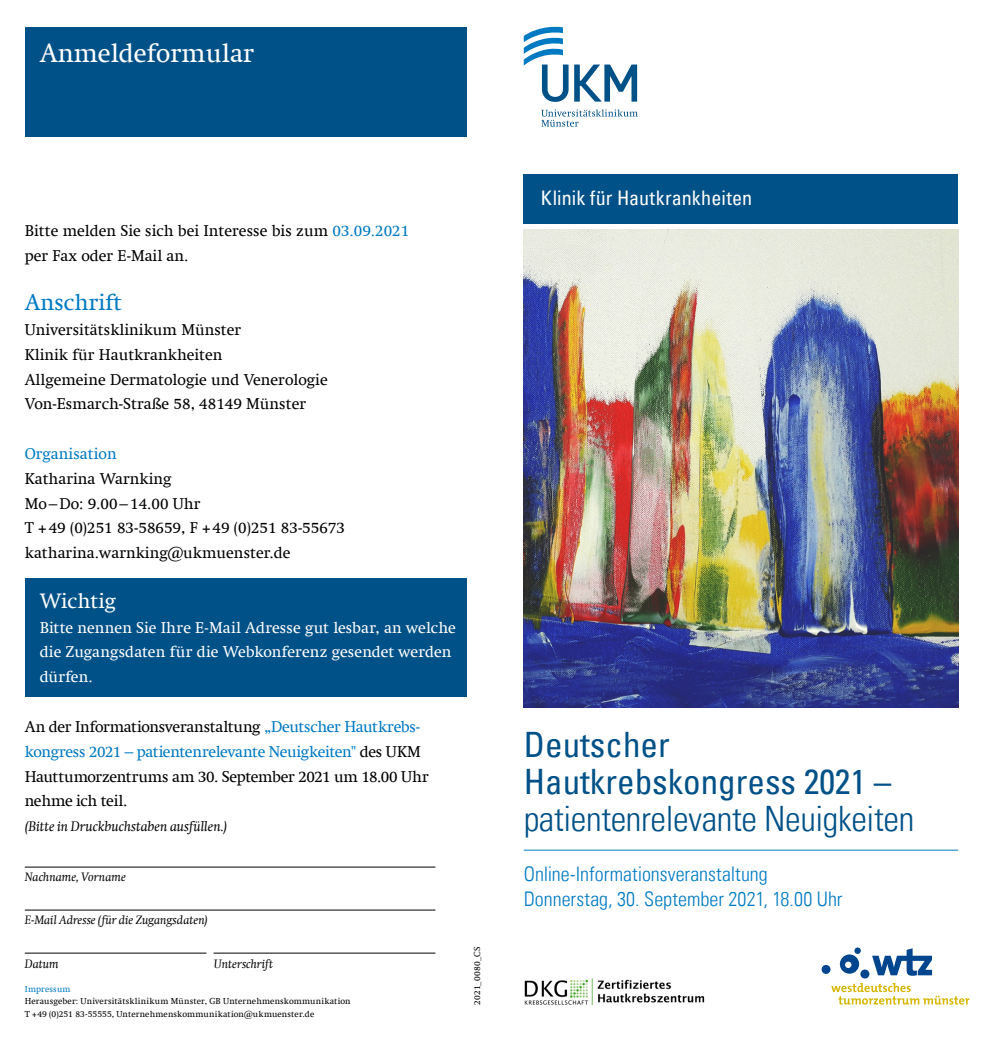
<style>
.page{position:relative;width:983px;height:1042px;background:#fff}
.page>*{position:absolute;margin:0;border:0;box-sizing:border-box;transform-origin:0 0}
.Titel-Headline{font:condensed 35px/37.3px "Univers Com 57";color:#005187}
.Titel-Headline-2{font:35px "Univers Com 47 Light Cond";letter-spacing:-.01em;color:#005187}
.t1{font:26.25px "Swift Com";color:#fff}
.t2{font:22.75px "Swift Com";color:#007ac2}
.Fließtext_Flyer{font:21px "Swift Com";color:#fff}
.Titel-Subline{font:20.12px "Univers Com 47 Light Cond";color:#007ac2}
.Name_der_Klinik_-_Sp{font:condensed 20.12px "Univers Com 57";letter-spacing:.005em;color:#fff}
.Fließtext_Flyer-2{font:15.75px "Swift Com";color:#000}
.Typo_Fließtext{font:15.75px/24.8px "Swift Com";letter-spacing:-.01em;color:#000}
.Fließtext_Flyer-3{font:15.75px/24.8px "Swift Com";color:#fff}
.Typo_Fließtext-2{font:15.75px "Swift Com";letter-spacing:-.025em;color:#007ac2}
.Fließtext_Flyer-4{font:15.75px "Swift Com";color:#007ac2}
.Typo_Fließtext-3{font:italic 14px "Swift Com";color:#000}
.Typo_Fließtext-4{font:italic 12.25px "Swift Com";letter-spacing:-.01em;color:#000}
.Titel__Haupttitel{font:8.75px "Swift Com";letter-spacing:.01em;color:#000}
.Typo_Fließtext-5{font:8.75px "Swift Com";letter-spacing:.015em;color:#000}
.t3{font:8.75px "Swift Com";letter-spacing:.015em;color:#007ac2}
.s1{color:#007ac2}
.s2{color:#000}
</style>
<div class="page">
<div style="left:25px;top:27px;width:441px;height:109px;background:#005187"></div>
<div style="left:25px;top:578px;width:441px;height:118px;background:#005187"></div>
<div style="left:523px;top:174px;width:434px;height:50px;background:#005187"></div>
<hr style="left:523px;top:850px;width:434px;height:1px;background:#007ac2">
<img style="left:523px;top:229px;width:434px;height:478px">
<svg style="left:523px;top:27px;width:45px;height:75px"></svg>
<svg style="left:574px;top:65px;width:63px;height:37px"></svg>
<svg style="left:541px;top:109px;width:96px;height:18px"></svg>
<img style="left:524px;top:978px;width:181px;height:28px">
<svg style="left:831px;top:983px;width:138px;height:21px"></svg>
<svg style="left:872px;top:948px;width:59px;height:28px"></svg>
<div style="left:854px;top:947px;width:6px;height:7px;background:#00468e;border-radius:50%"></div>
<div style="left:821px;top:965px;width:9px;height:9px;background:#00468e;border-radius:50%"></div>
<div style="left:860px;top:969px;width:9px;height:9px;background:#00468e;border-radius:50%"></div>
<svg style="left:839px;top:954px;width:20px;height:20px"></svg>
<hr style="left:25px;top:866px;width:410px;height:1px;background:#000">
<hr style="left:25px;top:909px;width:410px;height:1px;background:#000">
<hr style="left:25px;top:952px;width:181px;height:1px;background:#000">
<hr style="left:213px;top:952px;width:222px;height:1px;background:#000">
<p class="t1" style="left:40px;top:38px;width:216px">Anmeldeformular</p>
<p class="Typo_Fließtext" style="left:25px;top:218px;width:386px">Bitte melden Sie sich bei Interesse bis zum <span class="s1">03.09.2021 </span>per Fax oder E-Mail an.</p>
<p class="t2" style="left:25px;top:289px;width:99px">Anschrift</p>
<p class="Fließtext_Flyer-2" style="left:25px;top:320px;width:218px">Universitätsklinikum Münster</p>
<p class="Fließtext_Flyer-2" style="left:25px;top:345px;width:199px">Klinik für Hautkrankheiten</p>
<p class="Fließtext_Flyer-2" style="left:25px;top:370px;width:304px">Allgemeine Dermatologie und Venerologie</p>
<p class="Fließtext_Flyer-2" style="left:25px;top:395px;width:283px">Von-Esmarch-Straße 58, 48149 Münster</p>
<p class="Fließtext_Flyer-4" style="left:25px;top:444px;width:93px">Organisation</p>
<p class="Fließtext_Flyer-2" style="left:25px;top:469px;width:148px">Katharina Warnking</p>
<p class="Fließtext_Flyer-2" style="left:25px;top:494px;width:177px">Mo–Do: 9.00–14.00 Uhr</p>
<p class="Fließtext_Flyer-2" style="left:25px;top:519px;width:321px">T +49 (0)251 83-58659, F +49 (0)251 83-55673</p>
<p class="Fließtext_Flyer-2" style="left:25px;top:544px;width:267px">katharina.warnking@ukmuenster.de</p>
<p class="Fließtext_Flyer" style="left:40px;top:588px;width:78px">Wichtig</p>
<p class="Fließtext_Flyer-3" style="left:40px;top:615px;width:417px">Bitte nennen Sie Ihre E-Mail Adresse gut lesbar, an welche die Zugangsdaten für die Webkonferenz gesendet werden dürfen.</p>
<p class="Typo_Fließtext" style="left:25px;top:714px;width:396px">An der Informationsveranstaltung <span class="s1">„Deutscher Hautkrebs-</span></p>
<p class="Typo_Fließtext-2" style="left:25px;top:742px;width:397px">kongress 2021 – patientenrelevante Neuigkeiten" <span class="s2">des UKM</span></p>
<p class="Typo_Fließtext" style="left:25px;top:764px;width:405px">Hauttumorzentrums am 30. September 2021 um 18.00 Uhr</p>
<p class="Typo_Fließtext" style="left:25px;top:788px;width:104px">nehme ich teil.</p>
<p class="Typo_Fließtext-3" style="left:25px;top:818px;width:204px">(Bitte in Druckbuchstaben ausfüllen.)</p>
<p class="Typo_Fließtext-4" style="left:25px;top:869px;width:102px">Nachname, Vorname</p>
<p class="Typo_Fließtext-4" style="left:25px;top:913px;width:184px">E-Mail Adresse (für die Zugangsdaten)</p>
<p class="Typo_Fließtext-4" style="left:25px;top:956px;width:35px">Datum</p>
<p class="Typo_Fließtext-4" style="left:214px;top:956px;width:60px">Unterschrift</p>
<p class="t3" style="left:25px;top:984px;width:47px">Impressum</p>
<p class="Titel__Haupttitel" style="left:25px;top:996px;width:327px">Herausgeber: Universitätsklinikum Münster, GB Unternehmenskommunikation</p>
<p class="Titel__Haupttitel" style="left:25px;top:1008px;width:291px">T +49 (0)251 83-55555, Unternehmenskommunikation@ukmuenster.de</p>
<p class="Typo_Fließtext-5" style="left:472px;top:1004px;width:59px;rotate:-90deg">2021_0080_CS</p>
<p class="Name_der_Klinik_-_Sp" style="left:540px;top:185px;width:213px">Klinik für Hautkrankheiten</p>
<p class="Titel-Headline" style="left:523px;top:725px;width:369px">Deutscher<br>Hautkrebskongress 2021 –</p>
<p class="Titel-Headline-2" style="left:523px;top:798px;width:392px">patientenrelevante Neuigkeiten</p>
<p class="Titel-Subline" style="left:523px;top:861px;width:245px">Online-Informationsveranstaltung</p>
<p class="Titel-Subline" style="left:523px;top:886px;width:320px">Donnerstag, 30. September 2021, 18.00 Uhr</p>
</div>
